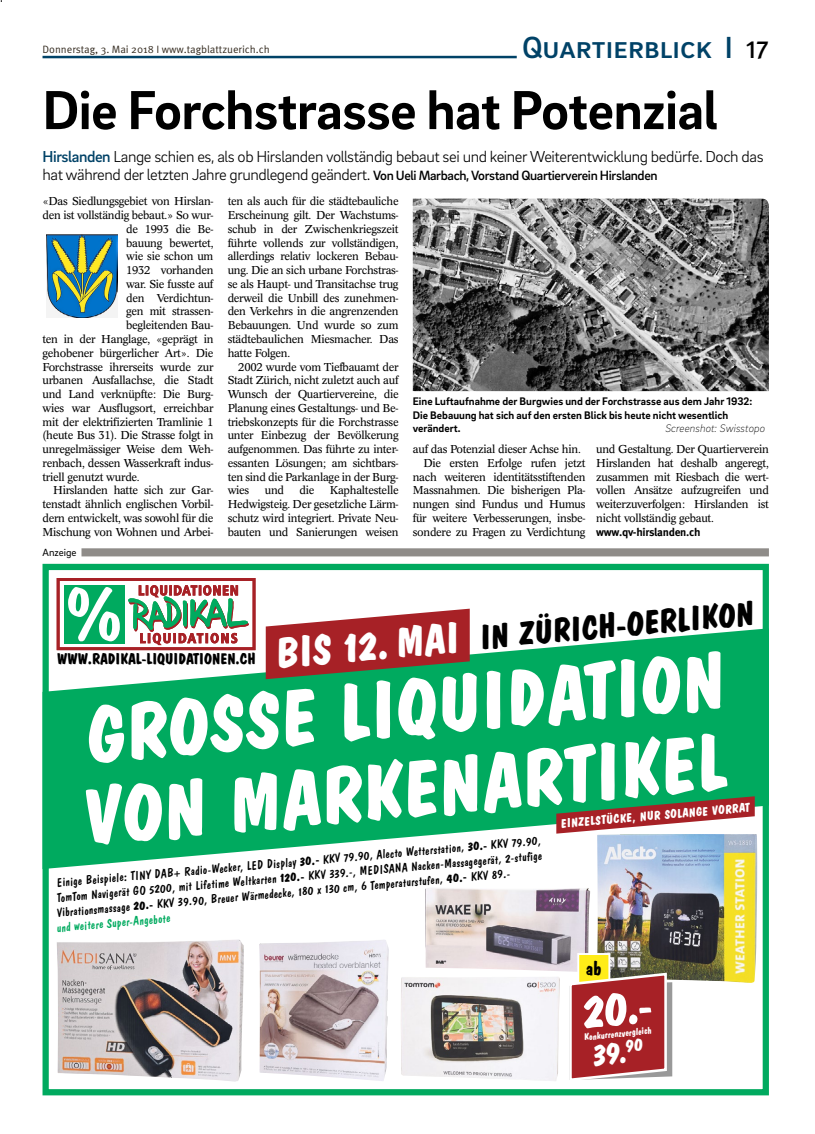
<style>
.page{position:relative;width:815px;height:1134px;background:#fff}
.page>*{position:absolute;margin:0;border:0;box-sizing:border-box;transform-origin:0 0}
.t1{font:700 79.5px/81.2px "Dom Casual LT";color:#fff}
._30_Zweitstoff_Titel{font:700 56.25px "Brix Sans";letter-spacing:-.01em;color:#000}
.t2{font:700 48.5px "Dom Casual LT";color:#fff}
.t3{font:700 33.75px "Dom Casual LT";color:#000}
.t4{font:500 31.25px "Brix Sans";color:#004267}
.t5{font:700 31.25px "Dom Casual LT";color:#fff}
.t6{font:700 19.5px "Dom Casual LT";color:#000}
.Lead_x06{font:300 16.25px "Brix Sans";letter-spacing:-.025em;color:#000}
.t7{font:700 15.5px "Dom Casual LT";letter-spacing:-.04em;color:#000}
.Lead_x06-2{font:500 13.75px "Brix Sans";letter-spacing:-.025em;color:#000}
.t8{font:12.5px/15px "Dom Casual LT";color:#000}
.t9{font:700 12.5px "Dom Casual LT";color:#fff}
.Grundschrift_x08{font:11.25px/13.8px "Concorde Pro";letter-spacing:-.025em;color:#000;text-align:justify}
.Legende_x11{font:700 11.25px/13.8px "Brix Sans";color:#000}
.Grundschrift_x08-2{font:700 11.25px "Meta Pro";letter-spacing:-.025em;color:#000}
.Legende_x11-2{font:italic 200 11.25px "Brix Sans";color:#000}
.t10{font:10.62px "Meta Pro Norm";color:#332a1f}
.Anzeige{font:10.62px "Brix Sans";color:#000}
.t11{font:700 9.5px "Dom Casual LT";color:#fff}
.s1{font-family:"Meta Pro";font-size:25px;color:#000}
.s2{font-weight:500;color:#004267}
.s3{font-weight:300;font-size:16.25px}
.s4{font-size:42.75px;color:#fff}
.s5{font-weight:700}
.s6{color:#00aa5f}
</style>
<div class="page">
<hr style="left:43px;top:56px;width:726px;height:2px;background:#004267">
<div style="left:517px;top:51px;width:255px;height:9px;background:#fff"></div>
<img style="left:47px;top:234px;width:71px;height:84px">
<img style="left:413px;top:199px;width:356px;height:192px">
<div style="left:81px;top:548px;width:688px;height:8px;background:#8f8c89"></div>
<div style="left:43px;top:564px;width:726px;height:531px;border:6px solid #00aa5f"></div>
<svg style="left:128px;top:585px;width:121px;height:43px"></svg>
<div style="left:57px;top:578px;width:198px;height:72px;border:3px solid #a72126"></div>
<div style="left:64px;top:585px;width:60px;height:58px;background:#00aa5f"></div>
<svg style="left:68px;top:587px;width:52px;height:41px"></svg>
<svg style="left:43px;top:628px;width:726px;height:241px;fill:#00aa5f"></svg>
<svg style="left:266px;top:609px;width:204px;height:70px;background:#9d4d47"></svg>
<svg style="left:556px;top:796px;width:199px;height:38px"></svg>
<img style="left:597px;top:834px;width:160px;height:149px">
<img style="left:401px;top:977px;width:159px;height:104px">
<img style="left:425px;top:888px;width:165px;height:84px">
<img style="left:57px;top:939px;width:187px;height:143px">
<img style="left:259px;top:940px;width:130px;height:141px">
<div style="left:579px;top:955px;width:29px;height:30px;background:#ffec18"></div>
<div style="left:577px;top:953px;width:33px;height:58px;border:2px solid #fff"></div>
<svg style="left:568px;top:971px;width:104px;height:109px;background:#b14b49"></svg>
<p class="t10" style="left:43px;top:41px;width:229px">Donnerstag, 3. Mai 2018 I www.tagblattzuerich.ch</p>
<p class="t4" style="left:522px;top:27px;width:248px">Quartierblick I <span class="s1">17</span></p>
<p class="_30_Zweitstoff_Titel" style="left:43px;top:73px;width:677px">Die Forchstrasse hat Potenzial</p>
<p class="Lead_x06" style="left:43px;top:146px;width:723px"><span class="s2">Hirslanden</span> Lange schien es, als ob Hirslanden vollständig bebaut sei und keiner Weiterentwicklung bedürfe. Doch das</p>
<p class="Lead_x06-2" style="left:43px;top:167px;width:617px"><span class="s3">hat während der letzten Jahre grundlegend geändert.</span> Von Ueli Marbach, Vorstand Quartierverein Hirslanden</p>
<p class="Grundschrift_x08" style="left:43px;top:195px;width:172px">«Das Siedlungsgebiet von Hirslan-</p>
<p class="Grundschrift_x08" style="left:43px;top:208px;width:172px">den ist vollständig bebaut.» So wur-</p>
<p class="Grundschrift_x08" style="left:126px;top:222px;width:89px">de 1993 die Be-</p>
<p class="Grundschrift_x08" style="left:126px;top:236px;width:89px">bauung bewertet,</p>
<p class="Grundschrift_x08" style="left:126px;top:250px;width:89px">wie sie schon um</p>
<p class="Grundschrift_x08" style="left:126px;top:263px;width:89px">1932 vorhanden</p>
<p class="Grundschrift_x08" style="left:126px;top:277px;width:89px">war. Sie fusste auf</p>
<p class="Grundschrift_x08" style="left:126px;top:291px;width:89px">den Verdichtun-</p>
<p class="Grundschrift_x08" style="left:126px;top:305px;width:89px">gen mit strassen-</p>
<p class="Grundschrift_x08" style="left:126px;top:318px;width:89px">begleitenden Bau-</p>
<p class="Grundschrift_x08" style="left:43px;top:332px;width:172px">ten in der Hanglage, «geprägt in</p>
<p class="Grundschrift_x08" style="left:43px;top:346px;width:172px">gehobener bürgerlicher Art». Die</p>
<p class="Grundschrift_x08" style="left:43px;top:360px;width:172px">Forchstrasse ihrerseits wurde zur</p>
<p class="Grundschrift_x08" style="left:43px;top:373px;width:172px">urbanen Ausfallachse, die Stadt</p>
<p class="Grundschrift_x08" style="left:43px;top:387px;width:172px">und Land verknüpfte: Die Burg-</p>
<p class="Grundschrift_x08" style="left:43px;top:401px;width:172px">wies war Ausflugsort, erreichbar</p>
<p class="Grundschrift_x08" style="left:43px;top:415px;width:172px">mit der elektrifizierten Tramlinie 1</p>
<p class="Grundschrift_x08" style="left:43px;top:428px;width:172px">(heute Bus 31). Die Strasse folgt in</p>
<p class="Grundschrift_x08" style="left:43px;top:442px;width:172px">unregelmässiger Weise dem Weh-</p>
<p class="Grundschrift_x08" style="left:43px;top:456px;width:172px">renbach, dessen Wasserkraft indus-</p>
<p class="Grundschrift_x08" style="left:43px;top:470px;width:99px">triell genutzt wurde.</p>
<p class="Grundschrift_x08" style="left:43px;top:483px;width:172px;text-indent:11px">Hirslanden hatte sich zur Gar&shy;tenstadt ähnlich englischen Vorbil&shy;dern entwickelt, was sowohl für die Mischung von Wohnen und Arbei-</p>
<p class="Grundschrift_x08" style="left:228px;top:195px;width:172px">ten als auch für die städtebauliche Erscheinung gilt. Der Wachstums&shy;schub in der Zwischenkriegszeit führte vollends zur vollständigen, allerdings relativ lockeren Bebau&shy;ung. Die an sich urbane Forchstras&shy;se als Haupt- und Transitachse trug derweil die Unbill des zunehmen&shy;den Verkehrs in die angrenzenden Bebauungen. Und wurde so zum städtebaulichen Miesmacher. Das hatte Folgen.</p>
<p class="Grundschrift_x08" style="left:228px;top:360px;width:172px;text-indent:11px">2002 wurde vom Tiefbauamt der Stadt Zürich, nicht zuletzt auch auf Wunsch der Quartiervereine, die Planung eines Gestaltungs- und Be&shy;triebskonzepts für die Forchstrasse unter Einbezug der Bevölkerung aufgenommen. Das führte zu inter&shy;essanten Lösungen; am sichtbars&shy;ten sind die Parkanlage in der Burg&shy;wies</p>
<p class="Legende_x11" style="left:413px;top:394px;width:341px">Eine Luftaufnahme der Burgwies und der Forchstrasse aus dem Jahr 1932:<br>Die Bebauung hat sich auf den ersten Blick bis heute nicht wesentlich verändert.</p>
<p class="Legende_x11-2" style="left:665px;top:421px;width:101px">Screenshot: Swisstopo</p>
<p class="Grundschrift_x08" style="left:413px;top:442px;width:170px">auf das Potenzial dieser Achse hin.</p>
<p class="Grundschrift_x08" style="left:413px;top:456px;width:174px;text-indent:11px">Die ersten Erfolge rufen jetzt nach weiteren identitätsstiftenden Massnahmen. Die bisherigen Pla&shy;nungen sind Fundus und Humus für weitere Verbesserungen, insbe&shy;sondere zu Fragen zu Verdichtung</p>
<p class="Grundschrift_x08" style="left:596px;top:442px;width:174px">und Gestaltung. Der Quartierverein Hirslanden hat deshalb angeregt, zusammen mit Riesbach die wert&shy;vollen Ansätze aufzugreifen und weiterzuverfolgen: Hirslanden ist nicht vollständig gebaut.</p>
<p class="Grundschrift_x08-2" style="left:596px;top:523px;width:106px">www.qv-hirslanden.ch</p>
<p class="Grundschrift_x08" style="left:228px;top:483px;width:172px;text-indent:102px">Kaphaltestelle Hedwigsteig. Der gesetzliche Lärm&shy;schutz wird integriert. Private Neu&shy;bauten und Sanierungen weisen</p>
<p class="Grundschrift_x08" style="left:265px;top:483px;width:21px">und</p>
<p class="Grundschrift_x08" style="left:300px;top:483px;width:16px">die</p>
<p class="Anzeige" style="left:43px;top:545px;width:36px">Anzeige</p>
<p class="t3" style="left:273px;top:636px;width:483px;rotate:-5deg"><span class="s4">BIS 12. MAI</span> IN ZÜRICH-OERLIKON</p>
<p class="t1" style="left:70px;top:697px;width:655px;rotate:-5deg">GROSSE LIQUIDATION<br>VON MARKENARTIKEL</p>
<p class="t7" style="left:57px;top:650px;width:201px">WWW.RADIKAL-LIQUIDATIONEN.CH</p>
<p class="t9" style="left:560px;top:816px;width:191px;rotate:-5deg">EINZELSTÜCKE, NUR SOLANGE VORRAT</p>
<p class="t8" style="left:52px;top:875px;width:492px;text-indent:4px;rotate:-5deg">Einige Beispiele: TINY DAB+ Radio-Wecker, LED Display <span class="s5">30.-</span> KKV 79.90, Alecto Wetterstation, <span class="s5">30.-</span> KKV 79.90, TomTom Navigerät GO 5200, mit Lifetime Weltkarten <span class="s5">120.-</span> KKV 339.-, MEDISANA Nacken-Massagegerät, 2-stufi ge Vibrationsmassage <span class="s5">20.-</span> KKV 39.90, Breuer Wärmedecke, 180 x 130 cm, 6 Temperaturstufen, <span class="s5">40.-</span> KKV 89.-<br><span class="s6">und weitere Super-Angebote</span></p>
<p class="t6" style="left:586px;top:957px;width:17px">ab</p>
<p class="t2" style="left:578px;top:984px;width:72px;rotate:-6deg">20.-</p>
<p class="t11" style="left:583px;top:1032px;width:69px;rotate:-6deg">Konkurrenzvergleich</p>
<p class="t5" style="left:590px;top:1037px;width:53px;rotate:-6deg">39.<sup>90</sup></p>
</div>
